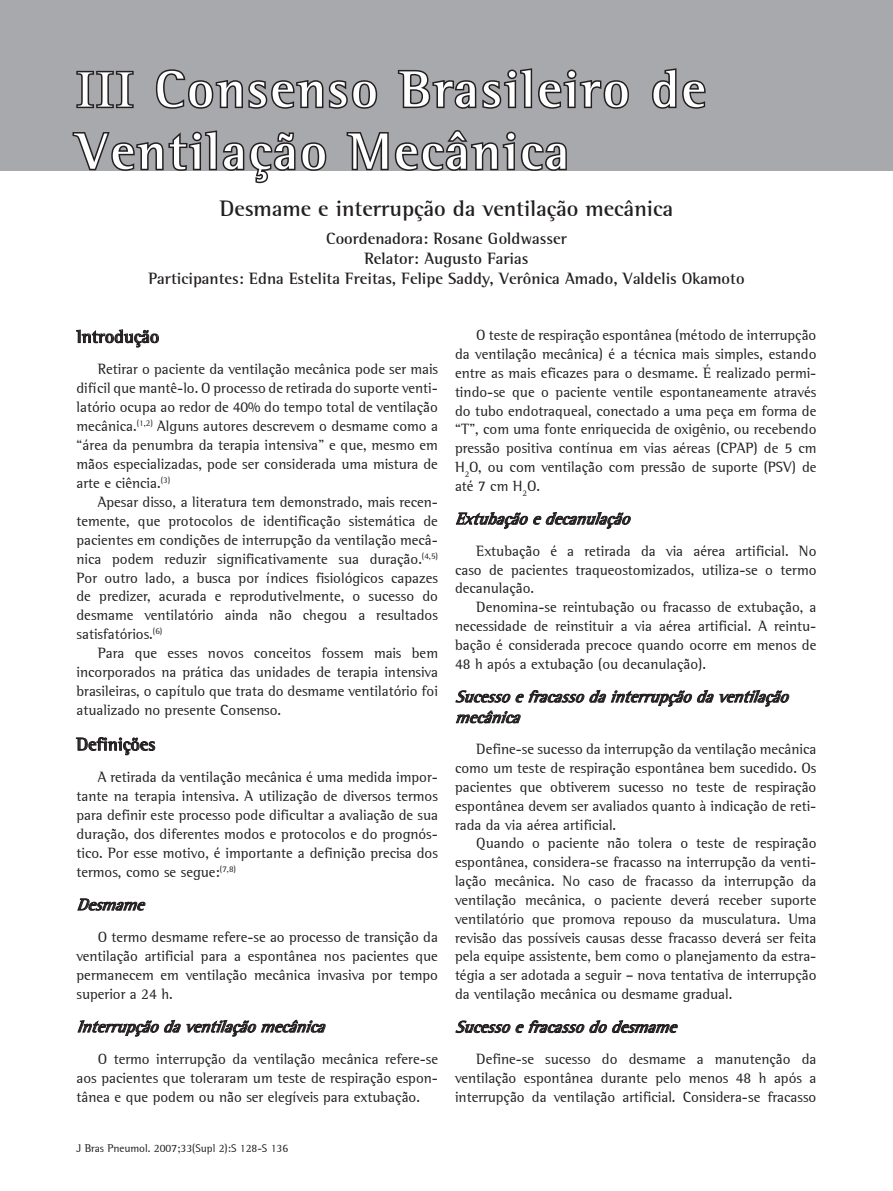
<style>
.page{position:relative;width:893px;height:1191px;background:#fff}
.page>*{position:absolute;margin:0;border:0;box-sizing:border-box;transform-origin:0 0}
.capítulo{font:700 51.75px/62.1px "Libre Semi Serif S Si";letter-spacing:.05em;color:#fff}
.título___1o_idioma{font:700 22.5px "Libre Semi Serif S Si";color:#231f20}
.sub_título___1o_níve{font:700 18px "Libre Semi Serif S Si";color:#231f20}
.sub_título___2o_níve{font:italic 700 16.5px/20.5px "Libre Semi Serif S Si";color:#231f20}
.autores{font:700 16.5px/19.8px "Libre Semi Serif S Si";color:#231f20;text-align:center}
.corpo{font:15px/18.8px "Libre Semi Serif S Si";color:#231f20;text-align:justify}
.rodapé{font:11.25px "Libre Semi Serif S Si";color:#231f20}
.s1{font-family:"Times New Roman";font-weight:400}
</style>
<div class="page">
<div style="left:0;top:0;width:893px;height:170px;background:#a8a9ad"></div>
<svg style="left:76px;top:70px;width:58px;height:39px"></svg>
<svg style="left:155px;top:69px;width:223px;height:40px"></svg>
<svg style="left:397px;top:68px;width:232px;height:41px"></svg>
<svg style="left:652px;top:68px;width:54px;height:41px"></svg>
<svg style="left:71px;top:130px;width:257px;height:54px"></svg>
<svg style="left:345px;top:130px;width:223px;height:41px"></svg>
<svg style="left:76px;top:329px;width:83px;height:18px"></svg>
<svg style="left:76px;top:737px;width:79px;height:18px"></svg>
<svg style="left:78px;top:898px;width:67px;height:12px"></svg>
<svg style="left:78px;top:1020px;width:248px;height:16px"></svg>
<svg style="left:456px;top:512px;width:175px;height:16px"></svg>
<svg style="left:455px;top:690px;width:334px;height:33px"></svg>
<svg style="left:455px;top:1020px;width:55px;height:13px"></svg>
<svg style="left:516px;top:1020px;width:162px;height:13px"></svg>
<p class="capítulo" style="left:77px;top:58px;width:631px"><span class="s1">III</span> Consenso Brasileiro de<br>Ventilação Mecânica</p>
<p class="título___1o_idioma" style="left:220px;top:195px;width:455px">Desmame e interrupção da ventilação mecânica</p>
<p class="autores" style="left:148px;top:229px;width:598px">Coordenadora: Rosane Goldwasser<br>Relator: Augusto Farias<br>Participantes: Edna Estelita Freitas, Felipe Saddy, Verônica Amado, Valdelis Okamoto</p>
<p class="sub_título___1o_níve" style="left:77px;top:325px;width:84px">Introdução</p>
<p class="corpo" style="left:77px;top:360px;width:363px;text-indent:21px">Retirar o paciente da ventilação mecânica pode ser mais difícil que mantê-lo. O processo de retirada do suporte venti&shy;latório ocupa ao redor de 40% do tempo total de ventilação mecânica.<sup>(1,2)</sup> Alguns autores descrevem o desmame como a “área da penumbra da terapia intensiva” e que, mesmo em mãos especializadas, pode ser considerada uma mistura de arte e ciência.<sup>(3)</sup></p>
<p class="corpo" style="left:77px;top:492px;width:363px;text-indent:21px">Apesar disso, a literatura tem demonstrado, mais recen&shy;temente, que protocolos de identificação sistemática de pacientes em condições de interrupção da ventilação mecâ&shy;nica podem reduzir significativamente sua duração.<sup>(4,5)<br></sup>Por outro lado, a busca por índices fisiológicos capazes de predizer, acurada e reprodutivelmente, o sucesso do desmame ventilatório ainda não chegou a resultados satisfatórios.<sup>(6)</sup></p>
<p class="corpo" style="left:77px;top:643px;width:363px;text-indent:21px">Para que esses novos conceitos fossem mais bem incorporados na prática das unidades de terapia intensiva brasileiras, o capítulo que trata do desmame ventilatório foi atualizado no presente Consenso.</p>
<p class="sub_título___1o_níve" style="left:77px;top:733px;width:81px">Definições</p>
<p class="corpo" style="left:77px;top:767px;width:363px;text-indent:21px">A retirada da ventilação mecânica é uma medida impor&shy;tante na terapia intensiva. A utilização de diversos termos para definir este processo pode dificultar a avaliação de sua duração, dos diferentes modos e protocolos e do prognós&shy;tico. Por esse motivo, é importante a definição precisa dos termos, como se segue:<sup>(7,8)</sup></p>
<p class="sub_título___2o_níve" style="left:77px;top:894px;width:76px">Desmame</p>
<p class="corpo" style="left:77px;top:927px;width:363px;text-indent:21px">O termo desmame refere-se ao processo de transição da ventilação artificial para a espontânea nos pacientes que permanecem em ventilação mecânica invasiva por tempo superior a 24 h.</p>
<p class="sub_título___2o_níve" style="left:77px;top:1016px;width:256px">Interrupçãodaventilaçãomecânica</p>
<p class="corpo" style="left:77px;top:1049px;width:363px;text-indent:21px">O termo interrupção da ventilação mecânica refere-se aos pacientes que toleraram um teste de respiração espon&shy;tânea e que podem ou não ser elegíveis para extubação.</p>
<p class="rodapé" style="left:77px;top:1141px;width:213px">J Bras Pneumol. 2007;33(Supl 2):S 128-S 136</p>
<p class="corpo" style="left:455px;top:326px;width:363px;text-indent:21px">O teste de respiração espontânea (método de interrupção da ventilação mecânica) é a técnica mais simples, estando entre as mais eficazes para o desmame. É realizado permi&shy;tindo-se que o paciente ventile espontaneamente através do tubo endotraqueal, conectado a uma peça em forma de “T”, com uma fonte enriquecida de oxigênio, ou recebendo pressão positiva contínua em vias aéreas (CPAP) de 5 cm H<sub>2</sub>O, ou com ventilação com pressão de suporte (PSV) de até 7 cm H<sub>2</sub>O.</p>
<p class="sub_título___2o_níve" style="left:455px;top:508px;width:183px">Extubaçãoedecanulação</p>
<p class="corpo" style="left:455px;top:541px;width:363px;text-indent:21px">Extubação é a retirada da via aérea artificial. No caso de pacientes traqueostomizados, utiliza-se o termo decanulação.</p>
<p class="corpo" style="left:455px;top:598px;width:363px;text-indent:21px">Denomina-se reintubação ou fracasso de extubação, a necessidade de reinstituir a via aérea artificial. A reintu&shy;bação é considerada precoce quando ocorre em menos de 48 h após a extubação (ou decanulação).</p>
<p class="sub_título___2o_níve" style="left:455px;top:686px;width:341px">Sucessoefracassodainterrupçãodaventilação mecânica</p>
<p class="corpo" style="left:455px;top:740px;width:363px;text-indent:21px">Define-se sucesso da interrupção da ventilação mecânica como um teste de respiração espontânea bem sucedido. Os pacientes que obtiverem sucesso no teste de respiração espontânea devem ser avaliados quanto à indicação de reti&shy;rada da via aérea artificial.</p>
<p class="corpo" style="left:455px;top:834px;width:363px;text-indent:21px">Quando o paciente não tolera o teste de respiração espontânea, considera-se fracasso na interrupção da venti&shy;lação mecânica. No caso de fracasso da interrupção da ventilação mecânica, o paciente deverá receber suporte ventilatório que promova repouso da musculatura. Uma revisão das possíveis causas desse fracasso deverá ser feita pela equipe assistente, bem como o planejamento da estra&shy;tégia a ser adotada a seguir – nova tentativa de interrupção da ventilação mecânica ou desmame gradual.</p>
<p class="sub_título___2o_níve" style="left:455px;top:1016px;width:230px">Sucessoefracassododesmame</p>
<p class="corpo" style="left:455px;top:1049px;width:363px;text-indent:21px">Define-se sucesso do desmame a manutenção da ventilação espontânea durante pelo menos 48 h após a interrupção da ventilação artificial. Considera-se fracasso</p>
</div>
